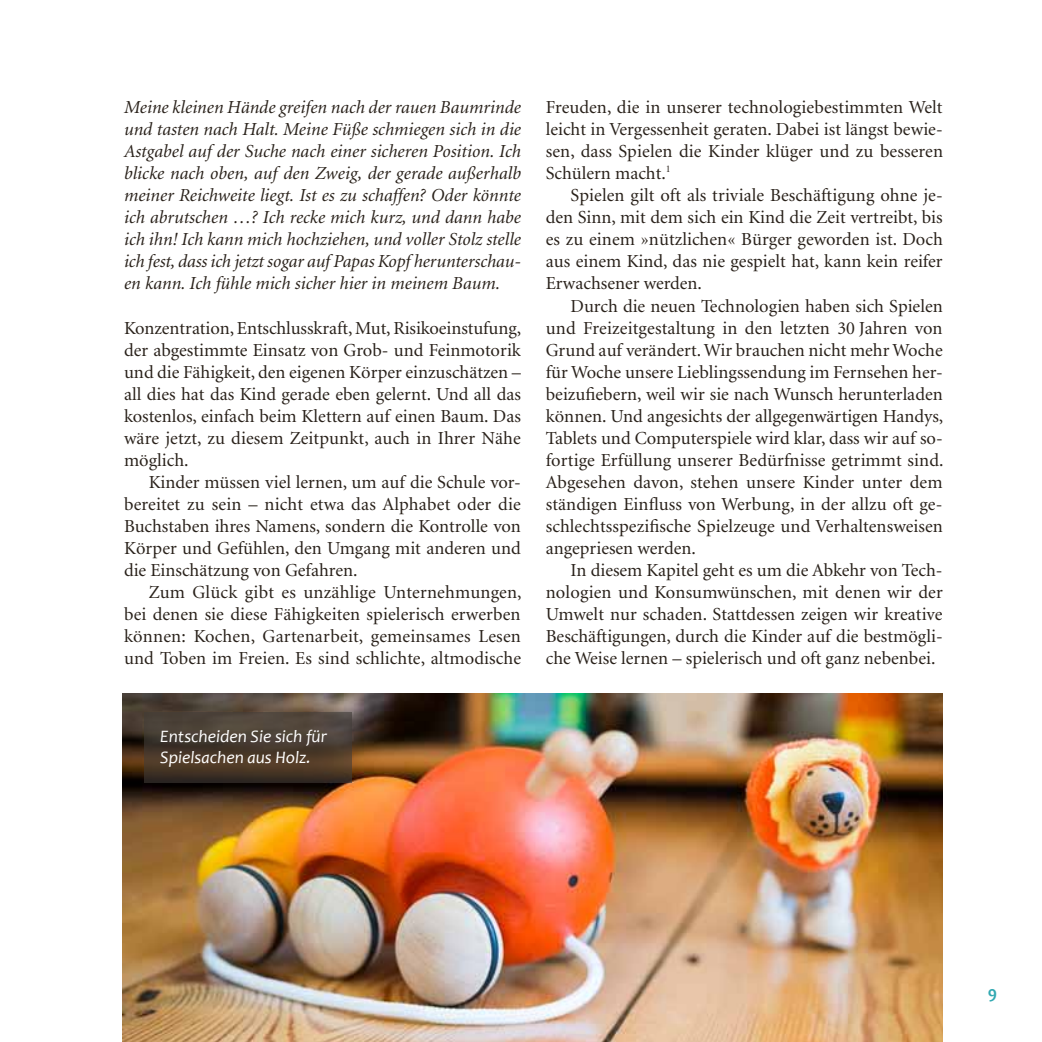
<style>
.page{position:relative;width:1042px;height:1042px;background:#fff}
.page>*{position:absolute;margin:0;border:0;box-sizing:border-box;transform-origin:0 0}
.t1{font:18.38px/22.1px "Minion";color:#29211a;text-align:justify}
.t2{font:italic 18.38px/22.1px "Minion";color:#29211a;text-align:justify}
.t3{font:italic 17.5px/21px "Candara";color:#fff}
.t4{font:700 17.5px "Candara";color:#32a9b2}
</style>
<div class="page">
<img style="left:123px;top:693px;width:820px;height:349px">
<svg style="left:144px;top:712px;width:207px;height:70px;background:#493b2f"></svg>
<p class="t2" style="left:124px;top:97px;width:399px">Meine kleinen Hände greifen nach der rauen Baumrinde und tasten nach Halt. Meine Füße schmiegen sich in die Astgabel auf der Suche nach einer sicheren Position. Ich blicke nach oben, auf den Zweig, der gerade außerhalb meiner Reichweite liegt. Ist es zu schaffen? Oder könnte ich abrutschen …? Ich recke mich kurz, und dann habe ich ihn! Ich kann mich hochziehen, und voller Stolz stelle ich fest, dass ich jetzt sogar auf Papas Kopf herunterschau&shy;en kann. Ich fühle mich sicher hier in meinem Baum.</p>
<p class="t1" style="left:124px;top:317px;width:399px">Konzentration, Entschlusskraft, Mut, Risikoeinstufung, der abgestimmte Einsatz von Grob- und Feinmotorik und die Fähigkeit, den eigenen Körper einzuschätzen – all dies hat das Kind gerade eben gelernt. Und all das kostenlos, einfach beim Klettern auf einen Baum. Das wäre jetzt, zu diesem Zeitpunkt, auch in Ihrer Nähe möglich.</p>
<p class="t1" style="left:124px;top:472px;width:398px;text-indent:25px">Kinder müssen viel lernen, um auf die Schule vor&shy;bereitet zu sein – nicht etwa das Alphabet oder die Buchstaben ihres Namens, sondern die Kontrolle von Körper und Gefühlen, den Umgang mit anderen und die Einschätzung von Gefahren.</p>
<p class="t1" style="left:124px;top:582px;width:399px;text-indent:25px">Zum Glück gibt es unzählige Unternehmungen, bei denen sie diese Fähigkeiten spielerisch erwerben können: Kochen, Gartenarbeit, gemeinsames Lesen und Toben im Freien. Es sind schlichte, altmodische</p>
<p class="t3" style="left:160px;top:725px;width:168px">Entscheiden Sie sich für<br>Spielsachen aus Holz.</p>
<p class="t1" style="left:546px;top:97px;width:399px">Freuden, die in unserer technologiebestimmten Welt leicht in Vergessenheit geraten. Dabei ist längst bewie&shy;sen, dass Spielen die Kinder klüger und zu besseren Schülern macht.<sup>1</sup></p>
<p class="t1" style="left:546px;top:185px;width:399px;text-indent:25px">Spielen gilt oft als triviale Beschäftigung ohne je&shy;den Sinn, mit dem sich ein Kind die Zeit vertreibt, bis es zu einem »nützlichen« Bürger geworden ist. Doch aus einem Kind, das nie gespielt hat, kann kein reifer Erwachsener werden.</p>
<p class="t1" style="left:546px;top:295px;width:399px;text-indent:25px">Durch die neuen Technologien haben sich Spielen und Freizeitgestaltung in den letzten 30 Jahren von Grund auf verändert. Wir brauchen nicht mehr Woche für Woche unsere Lieblingssendung im Fernsehen her&shy;beizufiebern, weil wir sie nach Wunsch herunterladen können. Und angesichts der allgegenwärtigen Handys, Tablets und Computerspiele wird klar, dass wir auf so&shy;fortige Erfüllung unserer Bedürfnisse getrimmt sind.<br>Abgesehen davon, stehen unsere Kinder unter dem ständigen Einfluss von Werbung, in der allzu oft ge&shy;schlechtsspezifische Spielzeuge und Verhaltensweisen angepriesen werden.</p>
<p class="t1" style="left:546px;top:560px;width:398px;text-indent:25px">In diesem Kapitel geht es um die Abkehr von Tech&shy;nologien und Konsumwünschen, mit denen wir der Umwelt nur schaden. Stattdessen zeigen wir kreative Beschäftigungen, durch die Kinder auf die bestmögli&shy;che Weise lernen – spielerisch und oft ganz nebenbei.</p>
<p class="t4" style="left:988px;top:981px;width:11px">9</p>
</div>
